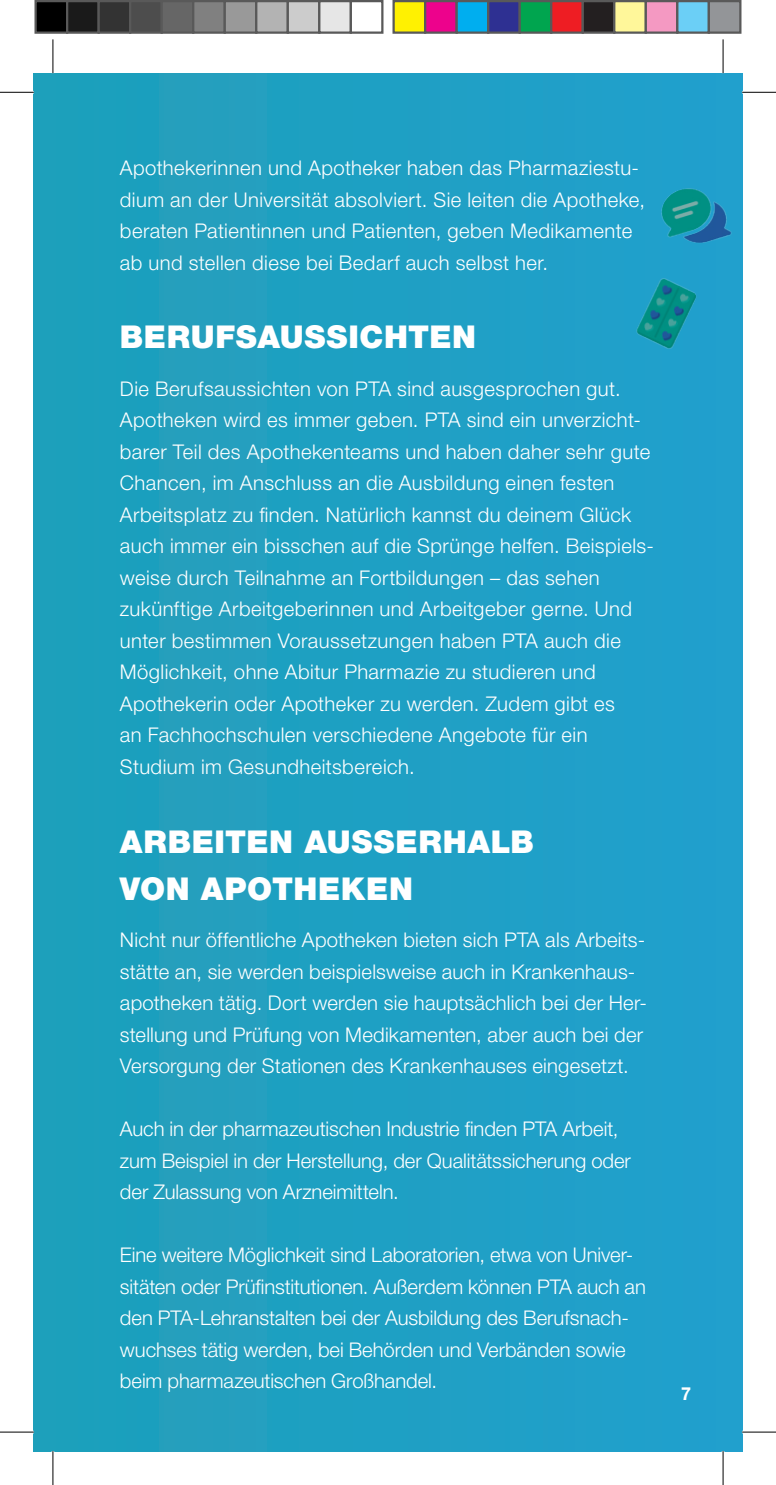
<style>
.page{position:relative;width:776px;height:1485px;background:#fff}
.page>*{position:absolute;margin:0;border:0;box-sizing:border-box;transform-origin:0 0}
.t1{font:900 31.5px/47.2px "Helvetica Neue LT Std";letter-spacing:.02em;color:#fff}
.t2{font:300 20.25px/31.5px "Helvetica Neue LT Std";letter-spacing:.015em;color:#fff}
.t3{font:300 20.25px/31.5px "Helvetica Neue LT Std";letter-spacing:-.005em;color:#fff}
.t4{font:700 18px "Helvetica Neue LT Std";color:#fff}
</style>
<div class="page">
<div style="left:34px;top:73px;width:708px;height:1378px;background:#1fa0c4"></div>
<img style="left:636px;top:188px;width:96px;height:161px">
<hr style="left:0;top:92px;width:34px;height:1px;background:#000">
<hr style="left:742px;top:92px;width:33px;height:1px;background:#000">
<hr style="left:0;top:1431px;width:34px;height:1px;background:#000">
<hr style="left:742px;top:1431px;width:33px;height:1px;background:#000">
<hr style="left:53px;top:39px;width:1px;height:34px;background:#000">
<hr style="left:53px;top:1451px;width:1px;height:34px;background:#000">
<hr style="left:722px;top:39px;width:1px;height:34px;background:#000">
<hr style="left:722px;top:1451px;width:1px;height:34px;background:#000">
<div style="left:36px;top:1px;width:31px;height:32px;background:#000"></div>
<div style="left:34px;top:0;width:34px;height:34px;border:2px solid #595959"></div>
<div style="left:67px;top:1px;width:32px;height:32px;background:#1a1a1a"></div>
<div style="left:66px;top:0;width:34px;height:34px;border:2px solid #595959"></div>
<div style="left:99px;top:1px;width:31px;height:32px;background:#333"></div>
<div style="left:97px;top:0;width:34px;height:34px;border:2px solid #595959"></div>
<div style="left:130px;top:1px;width:32px;height:32px;background:#4d4d4d"></div>
<div style="left:129px;top:0;width:34px;height:34px;border:2px solid #595959"></div>
<div style="left:162px;top:1px;width:31px;height:32px;background:#666"></div>
<div style="left:160px;top:0;width:34px;height:34px;border:2px solid #595959"></div>
<div style="left:193px;top:1px;width:32px;height:32px;background:#808080"></div>
<div style="left:192px;top:0;width:34px;height:34px;border:2px solid #595959"></div>
<div style="left:225px;top:1px;width:31px;height:32px;background:#999"></div>
<div style="left:223px;top:0;width:34px;height:34px;border:2px solid #595959"></div>
<div style="left:256px;top:1px;width:32px;height:32px;background:#b3b3b3"></div>
<div style="left:255px;top:0;width:34px;height:34px;border:2px solid #595959"></div>
<div style="left:288px;top:1px;width:31px;height:32px;background:#ccc"></div>
<div style="left:286px;top:0;width:34px;height:34px;border:2px solid #595959"></div>
<div style="left:319px;top:1px;width:32px;height:32px;background:#e6e6e6"></div>
<div style="left:318px;top:0;width:34px;height:34px;border:2px solid #595959"></div>
<div style="left:349px;top:0;width:34px;height:34px;border:2px solid #595959"></div>
<div style="left:393px;top:1px;width:32px;height:32px;background:#fff101"></div>
<div style="left:392px;top:0;width:34px;height:34px;border:2px solid #595959"></div>
<div style="left:425px;top:1px;width:31px;height:32px;background:#ed028c"></div>
<div style="left:424px;top:0;width:33px;height:34px;border:2px solid #595959"></div>
<div style="left:456px;top:1px;width:32px;height:32px;background:#00aeef"></div>
<div style="left:455px;top:0;width:34px;height:34px;border:2px solid #595959"></div>
<div style="left:488px;top:1px;width:31px;height:32px;background:#2e3092"></div>
<div style="left:487px;top:0;width:33px;height:34px;border:2px solid #595959"></div>
<div style="left:519px;top:1px;width:32px;height:32px;background:#00a54f"></div>
<div style="left:518px;top:0;width:34px;height:34px;border:2px solid #595959"></div>
<div style="left:551px;top:1px;width:31px;height:32px;background:#ee1d23"></div>
<div style="left:550px;top:0;width:33px;height:34px;border:2px solid #595959"></div>
<div style="left:582px;top:1px;width:32px;height:32px;background:#231f20"></div>
<div style="left:581px;top:0;width:34px;height:34px;border:2px solid #595959"></div>
<div style="left:614px;top:1px;width:31px;height:32px;background:#fff79a"></div>
<div style="left:613px;top:0;width:33px;height:34px;border:2px solid #595959"></div>
<div style="left:645px;top:1px;width:32px;height:32px;background:#f499c2"></div>
<div style="left:644px;top:0;width:34px;height:34px;border:2px solid #595959"></div>
<div style="left:677px;top:1px;width:31px;height:32px;background:#6bcff6"></div>
<div style="left:676px;top:0;width:33px;height:34px;border:2px solid #595959"></div>
<div style="left:708px;top:1px;width:32px;height:32px;background:#939598"></div>
<div style="left:707px;top:0;width:34px;height:34px;border:2px solid #595959"></div>
<p class="t2" style="left:120px;top:152px;width:526px">Apothekerinnen und Apotheker haben das Pharmaziestu&shy;dium an der Universität absolviert. Sie leiten die Apotheke, beraten Patientinnen und Patienten, geben Medikamente ab und stellen diese bei Bedarf auch selbst her.</p>
<h1 class="t1" style="left:120px;top:313px;width:358px">BERUFSAUSSICHTEN</h1>
<p class="t2" style="left:120px;top:372px;width:533px">Die Berufsaussichten von PTA sind ausgesprochen gut.<br>Apotheken wird es immer geben. PTA sind ein unverzicht&shy;barer Teil des Apothekenteams und haben daher sehr gute Chancen, im Anschluss an die Ausbildung einen festen Arbeitsplatz zu finden. Natürlich kannst du deinem Glück auch immer ein bisschen auf die Sprünge helfen. Beispiels&shy;weise durch Teilnahme an Fortbildungen – das sehen zukünftige Arbeitgeberinnen und Arbeitgeber gerne. Und unter bestimmen Voraussetzungen haben PTA auch die Möglichkeit, ohne Abitur Pharmazie zu studieren und Apothekerin oder Apotheker zu werden. Zudem gibt es<br>an Fachhochschulen verschiedene Angebote für ein Studium im Gesundheitsbereich.</p>
<h1 class="t1" style="left:120px;top:817px;width:415px">ARBEITEN AUSSERHALB<br>VON APOTHEKEN</h1>
<p class="t2" style="left:120px;top:923px;width:528px">Nicht nur öffentliche Apotheken bieten sich PTA als Arbeits&shy;stätte an, sie werden beispielsweise auch in Krankenhaus&shy;apotheken tätig. Dort werden sie hauptsächlich bei der Her&shy;stellung und Prüfung von Medikamenten, aber auch bei der Versorgung der Stationen des Krankenhauses eingesetzt.</p>
<p class="t3" style="left:120px;top:1112px;width:512px">Auch in der pharmazeutischen Industrie finden PTA Arbeit, zum Beispiel in der Herstellung, der Qualitätssicherung oder der Zulassung von Arzneimitteln.</p>
<p class="t3" style="left:120px;top:1238px;width:527px">Eine weitere Möglichkeit sind Laboratorien, etwa von Univer&shy;sitäten oder Prüfinstitutionen. Außerdem können PTA auch an den PTA-Lehranstalten bei der Ausbildung des Berufsnach&shy;wuchses tätig werden, bei Behörden und Verbänden sowie beim pharmazeutischen Großhandel.</p>
<p class="t4" style="left:681px;top:1382px;width:12px">7</p>
</div>
